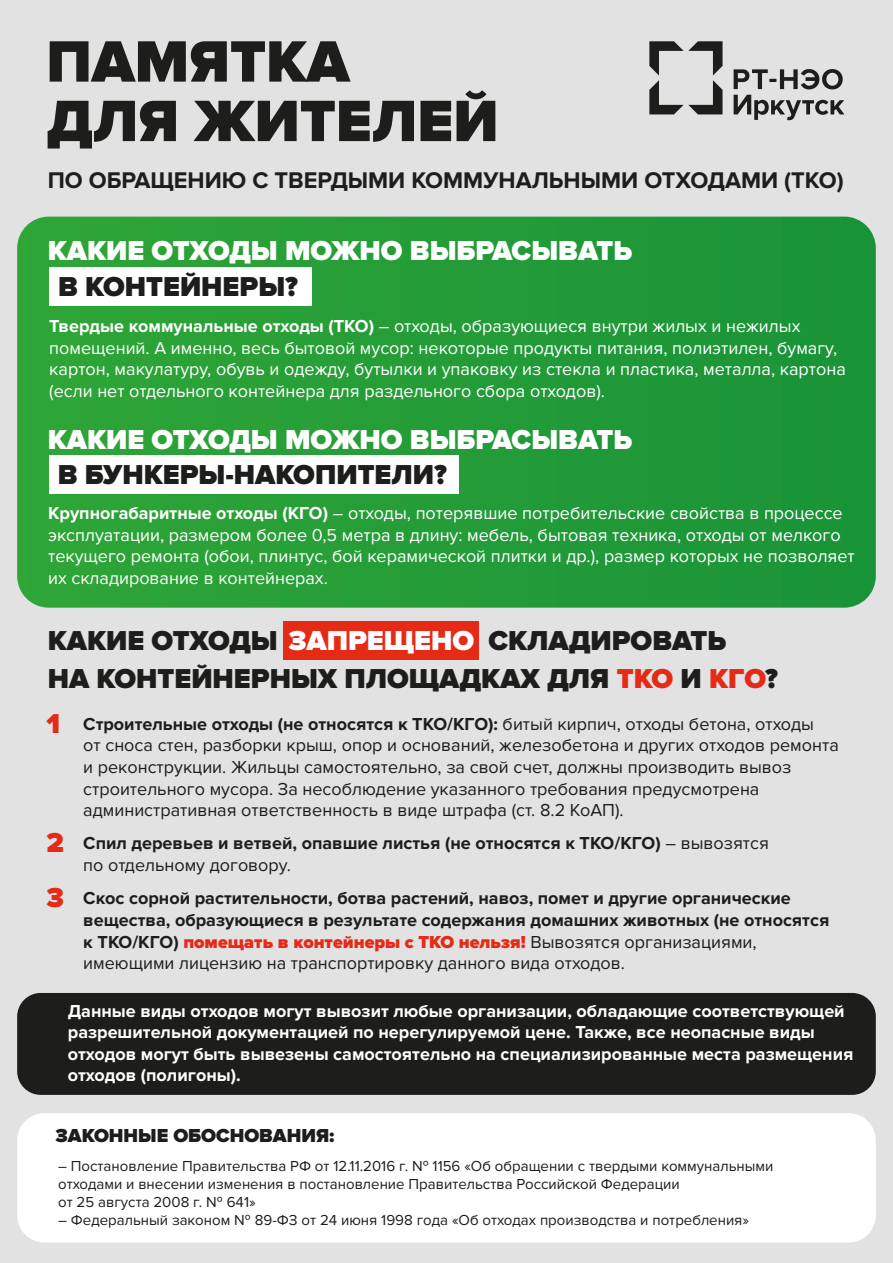
<style>
.page{position:relative;width:893px;height:1263px;background:#e2e2e2}
.page>*{position:absolute;margin:0;border:0;box-sizing:border-box;transform-origin:0 0}
.t1{font:900 60.45px/59.4px "Proxima Nova";color:#1d1d1b}
.t2{font:900 28.35px "Proxima Nova";color:#1d1d1b}
.t3{font:900 28.35px "Proxima Nova";color:#fff}
.t4{font:700 23.55px "Proxima Nova";color:#1d1d1b}
.t5{font:900 19.5px "Proxima Nova";color:#1d1d1b}
.t6{font:18px/21.6px "Proxima Nova";color:#fff}
.t7{font:700 18px/21.6px "Proxima Nova";color:#1d1d1b}
.t8{font:18px/21.6px "Proxima Nova";color:#1d1d1b}
.t9{font:700 18px/21.6px "Proxima Nova";color:#fff}
.t10{font:15px/18px "Proxima Nova";color:#1d1d1b}
.s1{font-weight:700}
.s2{color:#fff}
.s3{color:#e52a16}
.s4{font-weight:900;font-size:28.35px;color:#e52a16}
.s5{font-weight:400}
.s6{font-weight:900;color:#e52a16}
</style>
<div class="page">
<div style="left:17px;top:1113px;width:859px;height:129px;background:#fff;border-radius:27px"></div>
<div style="left:17px;top:993px;width:859px;height:102px;background:#1d1d1b;border-radius:24px"></div>
<svg style="left:17px;top:217px;width:859px;height:391px;background:#249c38"></svg>
<div style="left:49px;top:267px;width:262px;height:39px;background:#fff"></div>
<div style="left:49px;top:455px;width:409px;height:38px;background:#fff"></div>
<div style="left:284px;top:621px;width:195px;height:39px;background:#e52a16"></div>
<svg style="left:734px;top:69px;width:110px;height:51px"></svg>
<svg style="left:649px;top:41px;width:73px;height:73px"></svg>
<h1 class="t1" style="left:46px;top:34px;width:454px">ПАМЯТКА<br>ДЛЯ ЖИТЕЛЕЙ</h1>
<h3 class="t4" style="left:48px;top:166px;width:797px">ПО ОБРАЩЕНИЮ С ТВЕРДЫМИ КОММУНАЛЬНЫМИ ОТХОДАМИ (ТКО)</h3>
<h2 class="t3" style="left:48px;top:234px;width:586px">КАКИЕ ОТХОДЫ МОЖНО ВЫБРАСЫВАТЬ</h2>
<h2 class="t2" style="left:58px;top:270px;width:241px">В КОНТЕЙНЕРЫ?</h2>
<p class="t6" style="left:49px;top:315px;width:798px"><span class="s1">Твердые коммунальные отходы (ТКО)</span> – отходы, образующиеся внутри жилых и нежилых помещений. А именно, весь бытовой мусор: некоторые продукты питания, полиэтилен, бумагу, картон, макулатуру, обувь и одежду, бутылки и упаковку из стекла и пластика, металла, картона (если нет отдельного контейнера для раздельного сбора отходов).</p>
<h2 class="t3" style="left:48px;top:423px;width:586px">КАКИЕ ОТХОДЫ МОЖНО ВЫБРАСЫВАТЬ</h2>
<h2 class="t2" style="left:58px;top:458px;width:391px">В БУНКЕРЫ-НАКОПИТЕЛИ?</h2>
<p class="t6" style="left:48px;top:503px;width:808px"><span class="s1">Крупногабаритные отходы (КГО)</span> – отходы, потерявшие потребительские свойства в процессе эксплуатации, размером более 0,5 метра в длину: мебель, бытовая техника, отходы от мелкого текущего ремонта (обои, плинтус, бой керамической плитки и др.), размер которых не позволяет их складирование в контейнерах.</p>
<h2 class="t2" style="left:48px;top:624px;width:680px">КАКИЕ ОТХОДЫ <span class="s2">ЗАПРЕЩЕНО</span> СКЛАДИРОВАТЬ</h2>
<h2 class="t2" style="left:48px;top:663px;width:732px">НА КОНТЕЙНЕРНЫХ ПЛОЩАДКАХ ДЛЯ <span class="s3">ТКО</span> И <span class="s3">КГО</span>?</h2>
<p class="t8" style="left:83px;top:713px;width:757px;text-indent:-37px"><span class="s4">1</span> <span class="s1">Строительные отходы (не относятся к ТКО/КГО):</span> битый кирпич, отходы бетона, отходы<br>от сноса стен, разборки крыш, опор и оснований, железобетона и других отходов ремонта и реконструкции. Жильцы самостоятельно, за свой счет, должны производить вывоз строительного мусора. За несоблюдение указанного требования предусмотрена административная ответственность в виде штрафа (ст. 8.2 КоАП).</p>
<p class="t7" style="left:83px;top:833px;width:687px;text-indent:-37px"><span class="s4">2</span> Спил деревьев и ветвей, опавшие листья (не относятся к ТКО/КГО) <span class="s5">– вывозятся по отдельному договору.</span></p>
<p class="t7" style="left:83px;top:888px;width:748px;text-indent:-37px"><span class="s4">3</span> Скос сорной растительности, ботва растений, навоз, помет и другие органические вещества, образующиеся в результате содержания домашних животных (не относятся к ТКО/КГО) <span class="s6">помещать в контейнеры с ТКО нельзя!</span> <span class="s5">Вывозятся организациями, имеющими лицензию на транспортировку данного вида отходов.</span></p>
<p class="t9" style="left:68px;top:1000px;width:787px">Данные виды отходов могут вывозит любые организации, обладающие соответствующей разрешительной документацией по нерегулируемой цене. Также, все неопасные виды отходов могут быть вывезены самостоятельно на специализированные места размещения отходов (полигоны).</p>
<p class="t5" style="left:55px;top:1124px;width:280px">ЗАКОННЫЕ ОБОСНОВАНИЯ:</p>
<p class="t10" style="left:58px;top:1157px;width:717px">– Постановление Правительства РФ от 12.11.2016 г. № 1156 «Об обращении с твердыми коммунальными отходами и внесении изменения в постановление Правительства Российской Федерации<br>от 25 августа 2008 г. № 641»</p>
<p class="t10" style="left:58px;top:1211px;width:692px">– Федеральный законом № 89-ФЗ от 24 июня 1998 года «Об отходах производства и потребления»</p>
</div>
